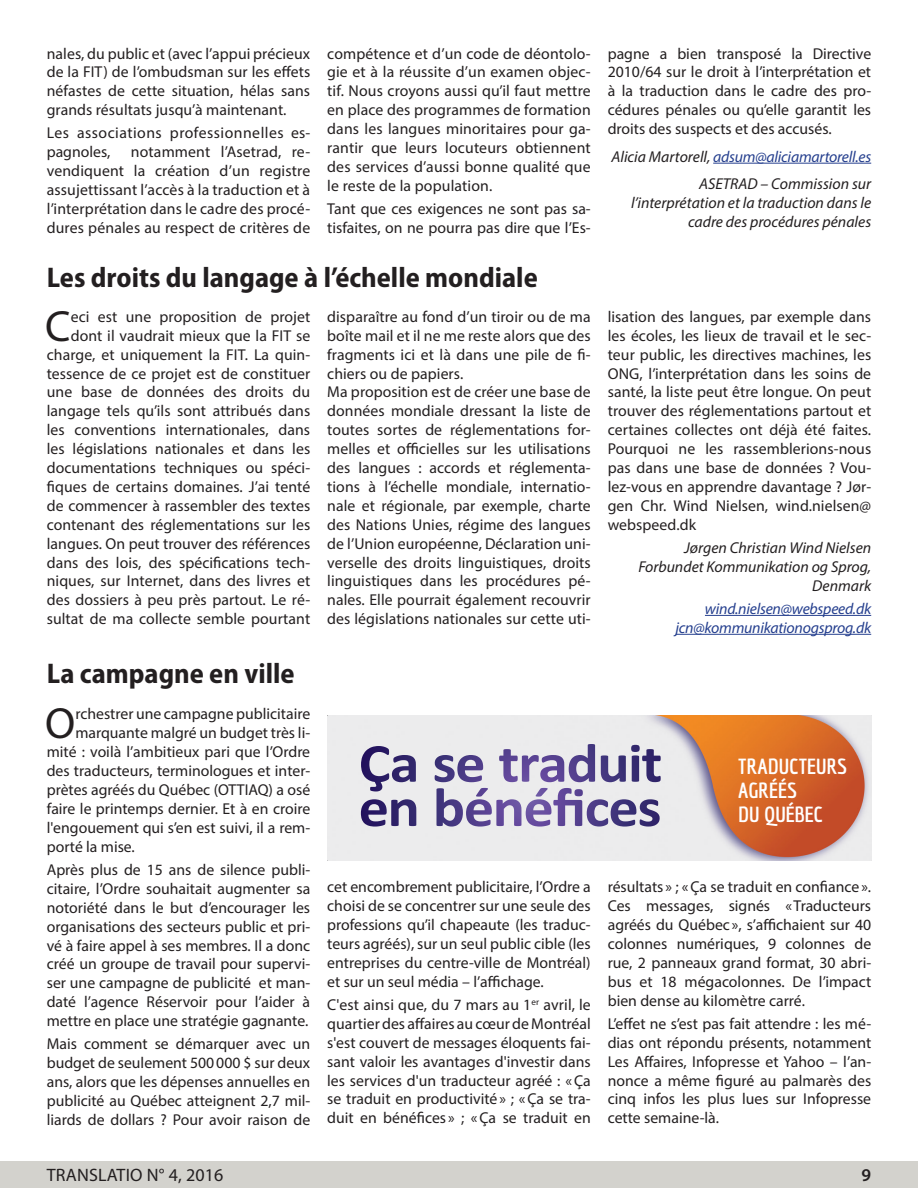
<style>
.page{position:relative;width:918px;height:1188px;background:#fff}
.page>*{position:absolute;margin:0;border:0;box-sizing:border-box;transform-origin:0 0}
.t1{font:43.8px "Myriad Pro";color:#231f20}
.Titel_2{font:700 semi-condensed 28.5px "Myriad Pro";color:#231f20}
.t2{font:700 21.3px/23.9px "Economica";letter-spacing:-.01em;color:#fff;scale:1.09 1}
.t3{font:18px "Myriad Pro";letter-spacing:.01em;color:#231f20}
.t4{font:600 18px "Myriad Pro";color:#231f20}
.t5{font:15.75px/18.9px "Myriad Pro";letter-spacing:.005em;color:#231f20;text-align:justify}
.t6{font:italic 15.75px/18.9px "Myriad Pro";color:#231f20;text-align:right}
.t7{font:italic 15.75px "Myriad Pro";letter-spacing:-.015em;color:#253f8e}
.t8{font:15.75px/18.9px "Myriad Pro";letter-spacing:.03em;color:#231f20}
.s1{color:#231f20}
</style>
<div class="page">
<div style="left:0;top:1161px;width:918px;height:27px;background:#d3d2cd"></div>
<hr style="left:705px;top:615px;width:166px;height:1px;background:#253f8e">
<hr style="left:676px;top:634px;width:195px;height:1px;background:#253f8e">
<hr style="left:713px;top:163px;width:158px;height:1px;background:#253f8e">
<img style="left:328px;top:715px;width:543px;height:146px">
<svg style="left:361px;top:746px;width:55px;height:46px;background:#a09bb8"></svg>
<svg style="left:435px;top:755px;width:48px;height:27px"></svg>
<svg style="left:499px;top:744px;width:96px;height:38px;background:#aba2c5"></svg>
<svg style="left:601px;top:745px;width:60px;height:37px;background:#9995b5"></svg>
<svg style="left:361px;top:799px;width:55px;height:28px;background:#8078a1"></svg>
<svg style="left:437px;top:788px;width:223px;height:39px;background:#aaa2c3"></svg>
<p class="t5" style="left:47px;top:44px;width:265px">nales, du public et (avec l’appui précieux de la FIT) de l’ombudsman sur les effets néfastes de cette situation, hélas sans grands résultats jusqu’à maintenant.</p>
<p class="t8" style="left:47px;top:123px;width:265px">Les associations professionnelles es&shy;pagnoles,</p>
<p class="t5" style="left:47px;top:142px;width:265px;text-indent:84px">notamment l’Asetrad, re&shy;vendiquent la création d’un registre assujettissant l’accès à la traduction et à l’interprétation dans le cadre des procé&shy;dures pénales au respect de critères de</p>
<p class="t5" style="left:327px;top:44px;width:265px">compétence et d’un code de déontolo&shy;gie et à la réussite d’un examen objec&shy;tif. Nous croyons aussi qu’il faut mettre en place des programmes de formation dans les langues minoritaires pour ga&shy;rantir que leurs locuteurs obtiennent des services d’aussi bonne qualité que le reste de la population.</p>
<p class="t5" style="left:327px;top:199px;width:265px">Tant que ces exigences ne sont pas sa&shy;tisfaites, on ne pourra pas dire que l’Es-</p>
<p class="Titel_2" style="left:47px;top:259px;width:493px">Les droits du langage à l’échelle mondiale</p>
<p class="t1" style="left:45px;top:299px;width:27px">C</p>
<p class="t5" style="left:47px;top:307px;width:265px;text-align:right">eci est une proposition de projet dont il vaudrait mieux que la FIT se charge, et uniquement la FIT. La quin&shy;tessence de ce projet est de constituer une base de données des droits du langage tels qu’ils sont attribués dans les conventions internationales, dans les législations nationales et dans les documentations techniques ou spéci&shy;fiques de certains domaines. J’ai tenté de commencer à rassembler des textes contenant des réglementations sur les langues. On peut trouver des références dans des lois, des spécifications tech&shy;niques, sur Internet, dans des livres et des dossiers à peu près partout. Le ré&shy;sultat de ma collecte semble pourtant</p>
<p class="t5" style="left:327px;top:307px;width:265px">disparaître au fond d’un tiroir ou de ma boîte mail et il ne me reste alors que des fragments ici et là dans une pile de fi&shy;chiers ou de papiers.</p>
<p class="t5" style="left:327px;top:382px;width:265px">Ma proposition est de créer une base de données mondiale dressant la liste de toutes sortes de réglementations for&shy;melles et officielles sur les utilisations des langues : accords et réglementa&shy;tions à l’échelle mondiale, internatio&shy;nale et régionale, par exemple, charte des Nations Unies, régime des langues de l’Union européenne, Déclaration uni&shy;verselle des droits linguistiques, droits linguistiques dans les procédures pé&shy;nales. Elle pourrait également recouvrir des législations nationales sur cette uti-</p>
<p class="Titel_2" style="left:47px;top:655px;width:249px">La campagne en ville</p>
<p class="t1" style="left:45px;top:697px;width:32px">O</p>
<p class="t5" style="left:75px;top:705px;width:236px">rchestrer une campagne publicitaire</p>
<p class="t5" style="left:75px;top:723px;width:236px">marquante malgré un budget très li-</p>
<p class="t5" style="left:47px;top:742px;width:265px">mité : voilà l’ambitieux pari que l’Ordre</p>
<p class="t5" style="left:47px;top:761px;width:265px">des traducteurs, terminologues et inter-</p>
<p class="t5" style="left:47px;top:780px;width:265px">prètes agréés du Québec (OTTIAQ) a osé</p>
<p class="t5" style="left:47px;top:799px;width:265px">faire le printemps dernier. Et à en croire</p>
<p class="t5" style="left:47px;top:818px;width:265px">l'engouement qui s’en est suivi, il a rem-</p>
<p class="t5" style="left:47px;top:837px;width:90px">porté la mise.</p>
<p class="t5" style="left:47px;top:860px;width:265px">Après plus de 15 ans de silence publi&shy;citaire, l’Ordre souhaitait augmenter sa notoriété dans le but d’encourager les organisations des secteurs public et pri&shy;vé à faire appel à ses membres. Il a donc créé un groupe de travail pour supervi&shy;ser une campagne de publicité et man&shy;daté l’agence Réservoir pour l’aider à mettre en place une stratégie gagnante.</p>
<p class="t5" style="left:47px;top:1034px;width:265px">Mais comment se démarquer avec un budget de seulement 500000 $ sur deux ans, alors que les dépenses annuelles en publicité au Québec atteignent 2,7 mil&shy;liards de dollars ? Pour avoir raison de</p>
<p class="t5" style="left:327px;top:877px;width:265px">cet encombrement publicitaire, l’Ordre a choisi de se concentrer sur une seule des professions qu’il chapeaute (les traduc&shy;teurs agréés), sur un seul public cible (les entreprises du centre-ville de Montréal) et sur un seul média – l’affichage.</p>
<p class="t5" style="left:327px;top:995px;width:265px">C'est ainsi que, du 7 mars au 1<sup>er</sup> avril, le quartier des affaires au cœur de Montréal s'est couvert de messages éloquents fai&shy;sant valoir les avantages d'investir dans les services d'un traducteur agréé : «Ça se traduit en productivité» ; «Ça se tra&shy;duit en bénéfices » ; «Ça se traduit en</p>
<p class="t5" style="left:608px;top:44px;width:265px">pagne a bien transposé la Directive 2010/64 sur le droit à l’interprétation et à la traduction dans le cadre des pro&shy;cédures pénales ou qu’elle garantit les droits des suspects et des accusés.</p>
<p class="t7" style="left:611px;top:147px;width:261px"><span class="s1">Alicia Martorell,</span> adsum@aliciamartorell.es</p>
<p class="t6" style="left:699px;top:174px;width:174px">ASETRAD – Commission sur</p>
<p class="t6" style="left:631px;top:193px;width:242px">l’interprétation et la traduction dans le cadre des procédures pénales</p>
<p class="t5" style="left:608px;top:307px;width:265px">lisation des langues, par exemple dans les écoles, les lieux de travail et le sec&shy;teur public, les directives machines, les ONG, l’interprétation dans les soins de santé, la liste peut être longue. On peut trouver des réglementations partout et certaines collectes ont déjà été faites.<br>Pourquoi ne les rassemblerions-nous pas dans une base de données ? Vou&shy;lez-vous en apprendre davantage ? Jør&shy;gen Chr. Wind Nielsen, wind.nielsen@ webspeed.dk</p>
<p class="t6" style="left:684px;top:538px;width:189px">Jørgen Christian Wind Nielsen</p>
<p class="t6" style="left:638px;top:557px;width:234px">Forbundet Kommunikation og Sprog,<br>Denmark</p>
<p class="t7" style="left:705px;top:599px;width:168px">wind.nielsen@webspeed.dk</p>
<p class="t7" style="left:676px;top:618px;width:197px">jcn@kommunikationogsprog.dk</p>
<p class="t2" style="left:738px;top:754px;width:102px">TRADUCTEURS<br>AGRÉÉS<br>DU QUÉBEC</p>
<p class="t5" style="left:608px;top:877px;width:265px">résultats » ; «Ça se traduit en confiance».<br>Ces messages, signés «Traducteurs agréés du Québec », s’affichaient sur 40 colonnes numériques, 9 colonnes de rue, 2 panneaux grand format, 30 abri&shy;bus et 18 mégacolonnes. De l’impact bien dense au kilomètre carré.</p>
<p class="t5" style="left:608px;top:1014px;width:265px">L’effet ne s’est pas fait attendre : les mé&shy;dias ont répondu présents, notamment Les Affaires, Infopresse et Yahoo – l’an&shy;nonce a même figuré au palmarès des cinq infos les plus lues sur Infopresse cette semaine-là.</p>
<p class="t3" style="left:47px;top:1164px;width:178px">TRANSLATIO N° 4, 2016</p>
<p class="t4" style="left:862px;top:1164px;width:11px">9</p>
</div>
